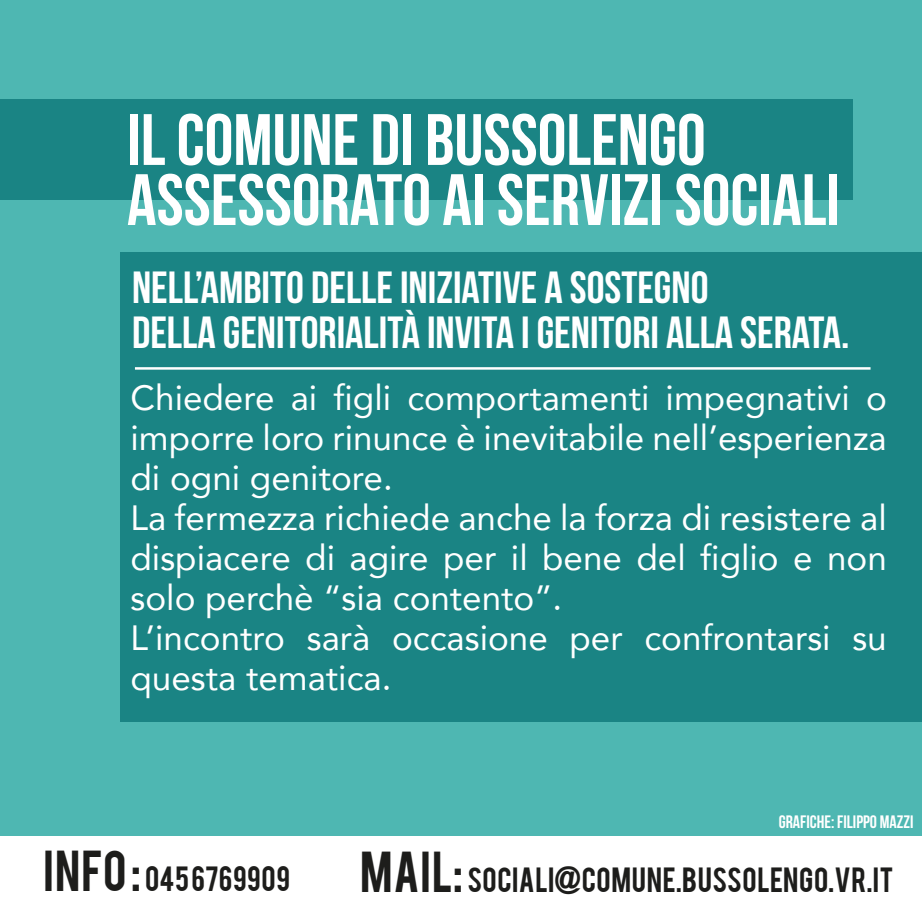
<style>
.page{position:relative;width:922px;height:922px;background:#fff}
.page>*{position:absolute;margin:0;border:0;box-sizing:border-box;transform-origin:0 0}
.t1{font:72.5px/60px "Bebas Neue";color:#fff}
.t2{font:45px/45px "Bebas Neue";color:#fff}
.t3{font:35px/40px "Avenir";color:#fff}
.t4{font:27.5px "Bebas";letter-spacing:.02em;color:#1d1d1b}
.t5{font:18px "Bebas Neue";color:#fff}
.s1{font-size:45.25px}
</style>
<div class="page">
<div style="left:0;top:0;width:921px;height:835px;background:#4eb7b2"></div>
<div style="left:120px;top:253px;width:801px;height:468px;background:#1a8484"></div>
<div style="left:0;top:99px;width:852px;height:101px;background:#1a8484"></div>
<hr style="left:135px;top:367px;width:735px;height:2px;background:#fff">
<h1 class="t1" style="left:127px;top:109px;width:714px">IL COMUNE DI BUSSOLENGO<br>ASSESSORATO AI SERVIZI SOCIALI</h1>
<p class="t2" style="left:132px;top:264px;width:718px">NELL’AMBITO DELLE INIZIATIVE A SOSTEGNO<br>DELLA GENITORIALITÀ INVITA I GENITORI ALLA SERATA.</p>
<p class="t3" style="left:130px;top:377px;width:757px">Chiedere ai figli comportamenti impegnativi o imporre loro rinunce è inevitabile nell’esperienza di ogni genitore.<br>La fermezza richiede anche la forza di resistere al dispiacere di agire per il bene del figlio e non solo perchè “sia contento”.<br>L’incontro sarà occasione per confrontarsi su questa tematica.</p>
<p class="t5" style="left:778px;top:811px;width:136px">GRAFICHE: FILIPPO MAZZI</p>
<p class="t4" style="left:44px;top:858px;width:248px"><span class="s1">INFO :</span> 045 6769909</p>
<p class="t4" style="left:360px;top:859px;width:534px"><span class="s1">MAIL:</span> SOCIALI@COMUNE.BUSSOLENGO.VR.IT</p>
</div>
